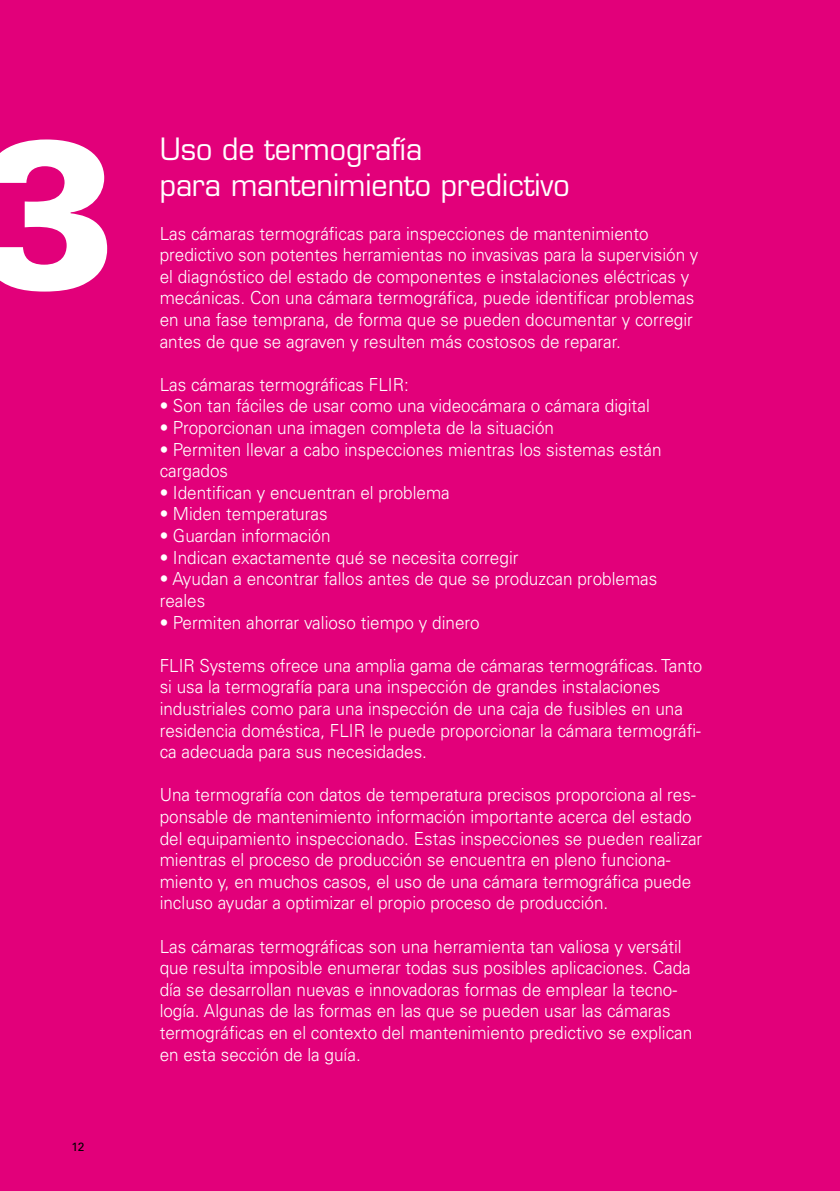
<style>
.page{position:relative;width:840px;height:1191px;background:#fff}
.page>*{position:absolute;margin:0;border:0;box-sizing:border-box;transform-origin:0 0}
.t1{font:900 208.6px "Univers LT Std";color:#fff}
.t2{font:30px/36px "Eurostile LT Std";color:#fff;scale:.95 1}
.t3{font:300 18px/21.6px "Univers LT Std";color:#fff;scale:.95 1}
.t4{font:12px "Univers LT Std";color:#000}
</style>
<div class="page">
<div style="left:0;top:0;width:839px;height:1191px;background:#e2007a"></div>
<h1 class="t1" style="left:-23px;top:83px;width:141px">3</h1>
<p class="t4" style="left:71px;top:1139px;width:15px">12</p>
<h2 class="t2" style="left:159px;top:132px;width:433px">Uso de termografía<br>para mantenimiento predictivo</h2>
<p class="t3" style="left:159px;top:222px;width:568px">Las cámaras termográficas para inspecciones de mantenimiento predictivo son potentes herramientas no invasivas para la supervisión y el diagnóstico del estado de componentes e instalaciones eléctricas y mecánicas. Con una cámara termográfica, puede identificar problemas en una fase temprana, de forma que se pueden documentar y corregir antes de que se agraven y resulten más costosos de reparar.</p>
<p class="t3" style="left:159px;top:374px;width:264px">Las cámaras termográficas FLIR:</p>
<p class="t3" style="left:159px;top:395px;width:517px">• Son tan fáciles de usar como una videocámara o cámara digital</p>
<p class="t3" style="left:159px;top:417px;width:416px">• Proporcionan una imagen completa de la situación</p>
<p class="t3" style="left:159px;top:438px;width:529px">• Permiten llevar a cabo inspecciones mientras los sistemas están cargados</p>
<p class="t3" style="left:159px;top:482px;width:307px">• Identifican y encuentran el problema</p>
<p class="t3" style="left:159px;top:503px;width:178px">• Miden temperaturas</p>
<p class="t3" style="left:159px;top:525px;width:181px">• Guardan información</p>
<p class="t3" style="left:159px;top:546px;width:379px">• Indican exactamente qué se necesita corregir</p>
<p class="t3" style="left:159px;top:568px;width:525px">• Ayudan a encontrar fallos antes de que se produzcan problemas reales</p>
<p class="t3" style="left:159px;top:611px;width:338px">• Permiten ahorrar valioso tiempo y dinero</p>
<p class="t3" style="left:159px;top:654px;width:572px">FLIR Systems ofrece una amplia gama de cámaras termográficas. Tanto si usa la termografía para una inspección de grandes instalaciones industriales como para una inspección de una caja de fusibles en una residencia doméstica, FLIR le puede proporcionar la cámara termográfi&shy;ca adecuada para sus necesidades.</p>
<p class="t3" style="left:159px;top:784px;width:572px">Una termografía con datos de temperatura precisos proporciona al res&shy;ponsable de mantenimiento información importante acerca del estado del equipamiento inspeccionado. Estas inspecciones se pueden realizar mientras el proceso de producción se encuentra en pleno funciona&shy;miento y, en muchos casos, el uso de una cámara termográfica puede incluso ayudar a optimizar el propio proceso de producción.</p>
<p class="t3" style="left:159px;top:935px;width:562px">Las cámaras termográficas son una herramienta tan valiosa y versátil que resulta imposible enumerar todas sus posibles aplicaciones. Cada día se desarrollan nuevas e innovadoras formas de emplear la tecno&shy;logía. Algunas de las formas en las que se pueden usar las cámaras termográficas en el contexto del mantenimiento predictivo se explican en esta sección de la guía.</p>
</div>
